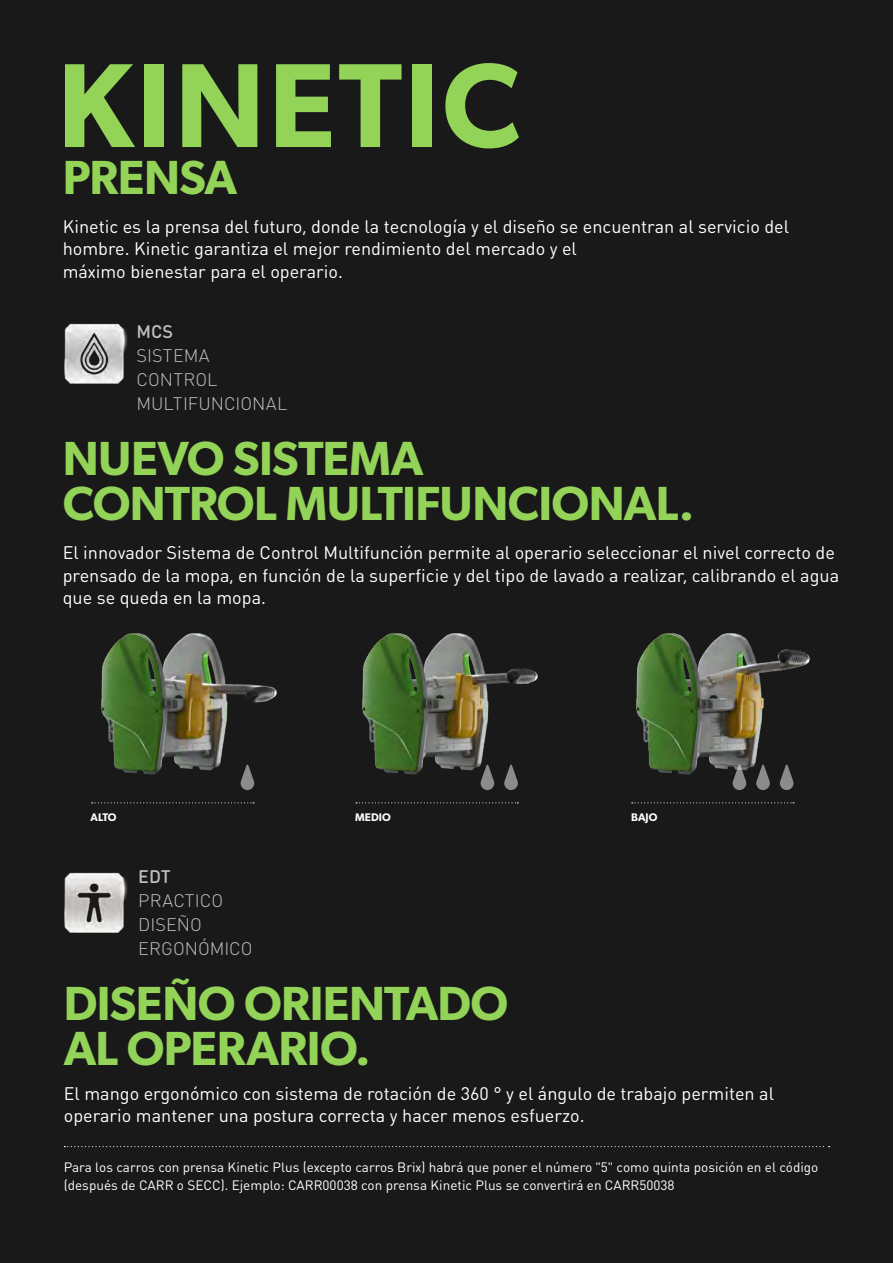
<style>
.page{position:relative;width:893px;height:1263px;background:#191919}
.page>*{position:absolute;margin:0;border:0;box-sizing:border-box;transform-origin:0 0}
.t1{font:600 120px "Gibson";letter-spacing:.025em;color:#93d358}
.t2{font:600 48px/45px "Gibson";letter-spacing:-.015em;color:#93d358}
.t3{font:18px/22.5px "DIN Round Pro";color:#fff}
.t4{font:300 18px/24px "DIN Round Pro";color:#c0c0c0}
.t5{font:500 18px "DIN Round Pro";letter-spacing:-.005em;color:#c0c0c0}
.t6{font:13.5px/18px "DIN Round Pro";color:#fff}
.t7{font:600 11.1px "Gibson";color:#fff}
</style>
<div class="page">
<img style="left:631px;top:633px;width:179px;height:171px">
<img style="left:91px;top:633px;width:174px;height:171px">
<img style="left:265px;top:633px;width:273px;height:171px">
<svg style="left:733px;top:765px;width:13px;height:25px"></svg>
<img style="left:64px;top:323px;width:64px;height:61px">
<svg style="left:64px;top:1146px;width:766px;height:1px"></svg>
<img style="left:64px;top:872px;width:64px;height:61px">
<h1 class="t1" style="left:57px;top:34px;width:464px">KINETIC</h1>
<h2 class="t2" style="left:63px;top:154px;width:176px">PRENSA</h2>
<p class="t3" style="left:63px;top:214px;width:728px">Kinetic es la prensa del futuro, donde la tecnología y el diseño se encuentran al servicio del hombre. Kinetic garantiza el mejor rendimiento del mercado y el<br>máximo bienestar para el operario.</p>
<p class="t5" style="left:136px;top:319px;width:38px">MCS</p>
<p class="t4" style="left:137px;top:343px;width:152px">SISTEMA<br>CONTROL<br>MULTIFUNCIONAL</p>
<h2 class="t2" style="left:63px;top:435px;width:633px">NUEVO SISTEMA<br>CONTROL MULTIFUNCIONAL.</h2>
<p class="t3" style="left:63px;top:541px;width:778px">El innovador Sistema de Control Multifunción permite al operario seleccionar el nivel correcto de prensado de la mopa, en función de la superficie y del tipo de lavado a realizar, calibrando el agua que se queda en la mopa.</p>
<p class="t7" style="left:91px;top:810px;width:27px">ALTO</p>
<p class="t7" style="left:355px;top:810px;width:37px">MEDIO</p>
<p class="t7" style="left:631px;top:810px;width:28px">BAJO</p>
<p class="t5" style="left:138px;top:864px;width:34px">EDT</p>
<p class="t4" style="left:138px;top:888px;width:116px">PRACTICO<br>DISEÑO<br>ERGONÓMICO</p>
<h2 class="t2" style="left:64px;top:980px;width:446px">DISEÑO ORIENTADO<br>AL OPERARIO.</h2>
<p class="t3" style="left:64px;top:1081px;width:712px">El mango ergonómico con sistema de rotación de 360 ° y el ángulo de trabajo permiten al operario mantener una postura correcta y hacer menos esfuerzo.</p>
<p class="t6" style="left:64px;top:1157px;width:756px">Para los carros con prensa Kinetic Plus (excepto carros Brix) habrá que poner el número "5" como quinta posición en el código (después de CARR o SECC). Ejemplo: CARR00038 con prensa Kinetic Plus se convertirá en CARR50038</p>
</div>
